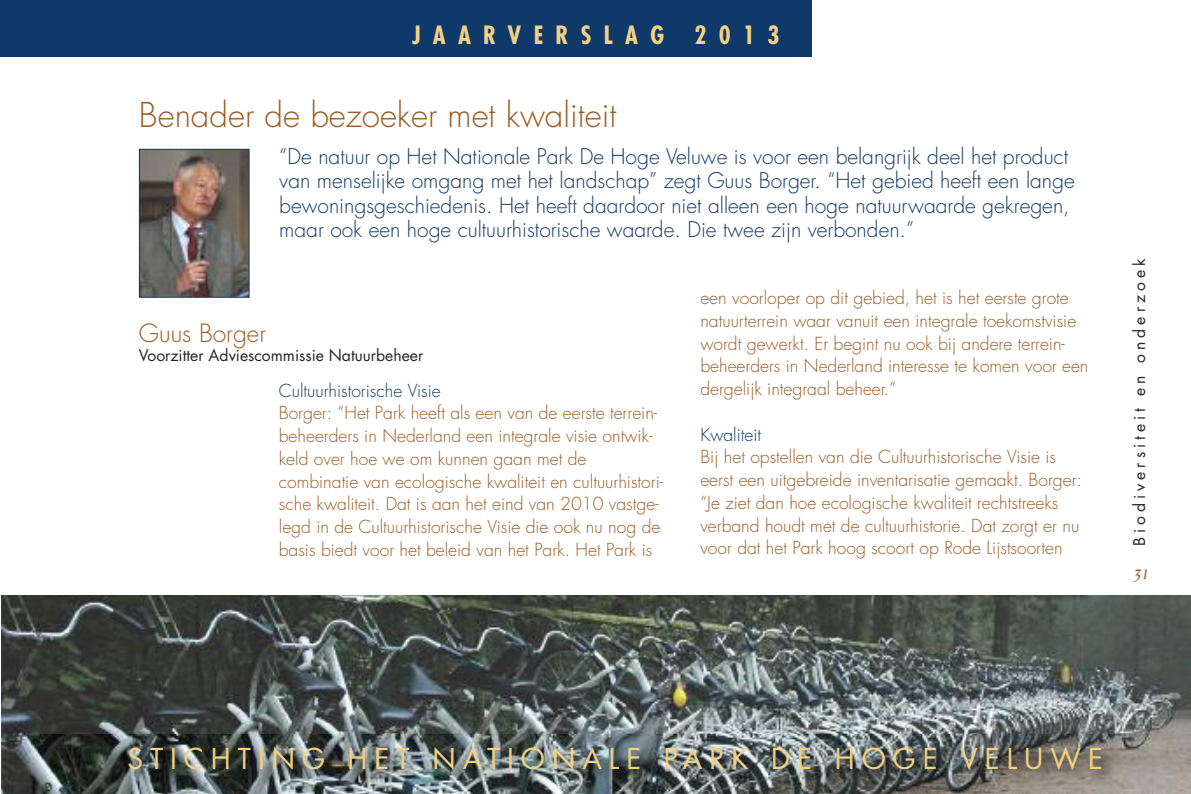
<style>
.page{position:relative;width:1191px;height:794px;background:#fff}
.page>*{position:absolute;margin:0;border:0;box-sizing:border-box;transform-origin:0 0}
.t1{font:300 33.25px "Futura";color:#9c5b22}
.t2{font:28px "Futura";letter-spacing:.25em;color:#f4d182}
.t3{font:700 condensed 24.5px "Futura";letter-spacing:.5em;color:#f4d182}
.t4{font:300 24.5px "Futura";color:#9c5b22}
.t5{font:italic 24.5px "Disturbance";color:#9c5b22}
.t6{font:300 21px/24.5px "Futura";color:#0e3968}
.t7{font:300 17.5px/22.8px "Futura";color:#9c5b22}
.t8{font:300 17.5px "Futura";color:#0e3968}
.t9{font:15.75px "Futura";color:#272627}
.t10{font:15.75px "Futura";letter-spacing:.25em;color:#272627}
</style>
<div class="page">
<img style="left:1px;top:595px;width:1190px;height:199px">
<div style="left:0;top:0;width:811px;height:57px;background:#0e3968"></div>
<img style="left:32px;top:734px;width:1159px;height:60px">
<img style="left:141px;top:151px;width:106px;height:145px">
<div style="left:139px;top:149px;width:110px;height:149px;border:1px solid #0e3968"></div>
<h3 class="t3" style="left:412px;top:24px;width:369px">JAARVERSLAG 2013</h3>
<h1 class="t1" style="left:139px;top:99px;width:479px">Benader de bezoeker met kwaliteit</h1>
<p class="t6" style="left:279px;top:146px;width:797px">“De natuur op Het Nationale Park De Hoge Veluwe is voor een belangrijk deel het product van menselijke omgang met het landschap” zegt Guus Borger. “Het gebied heeft een lange bewoningsgeschiedenis. Het heeft daardoor niet alleen een hoge natuurwaarde gekregen, maar ook een hoge cultuurhistorische waarde. Die twee zijn verbonden.”</p>
<h3 class="t4" style="left:139px;top:321px;width:129px">Guus Borger</h3>
<p class="t9" style="left:139px;top:348px;width:286px">Voorzitter Adviescommissie Natuurbeheer</p>
<p class="t8" style="left:279px;top:382px;width:163px">Cultuurhistorische Visie</p>
<p class="t7" style="left:279px;top:403px;width:386px">Borger: “Het Park heeft als een van de eerste terrein&shy;beheerders in Nederland een integrale visie ontwik&shy;keld over hoe we om kunnen gaan met de combinatie van ecologische kwaliteit en cultuurhistori&shy;sche kwaliteit. Dat is aan het eind van 2010 vastge&shy;legd in de Cultuurhistorische Visie die ook nu nog de basis biedt voor het beleid van het Park. Het Park is</p>
<p class="t7" style="left:700px;top:288px;width:389px">een voorloper op dit gebied, het is het eerste grote natuurterrein waar vanuit een integrale toekomstvisie wordt gewerkt. Er begint nu ook bij andere terrein&shy;beheerders in Nederland interesse te komen voor een dergelijk integraal beheer.”</p>
<p class="t8" style="left:700px;top:426px;width:62px">Kwaliteit</p>
<p class="t7" style="left:700px;top:447px;width:383px">Bij het opstellen van die Cultuurhistorische Visie is eerst een uitgebreide inventarisatie gemaakt. Borger: “Je ziet dan hoe ecologische kwaliteit rechtstreeks verband houdt met de cultuurhistorie. Dat zorgt er nu voor dat het Park hoog scoort op Rode Lijstsoorten</p>
<p class="t10" style="left:1132px;top:545px;width:288px;rotate:-90deg">Biodiversiteit en onderzoek</p>
<h3 class="t5" style="left:1134px;top:556px;width:16px">31</h3>
<h2 class="t2" style="left:127px;top:746px;width:977px">STICHTING HET NATIONALE PARK DE HOGE VELUWE</h2>
</div>
